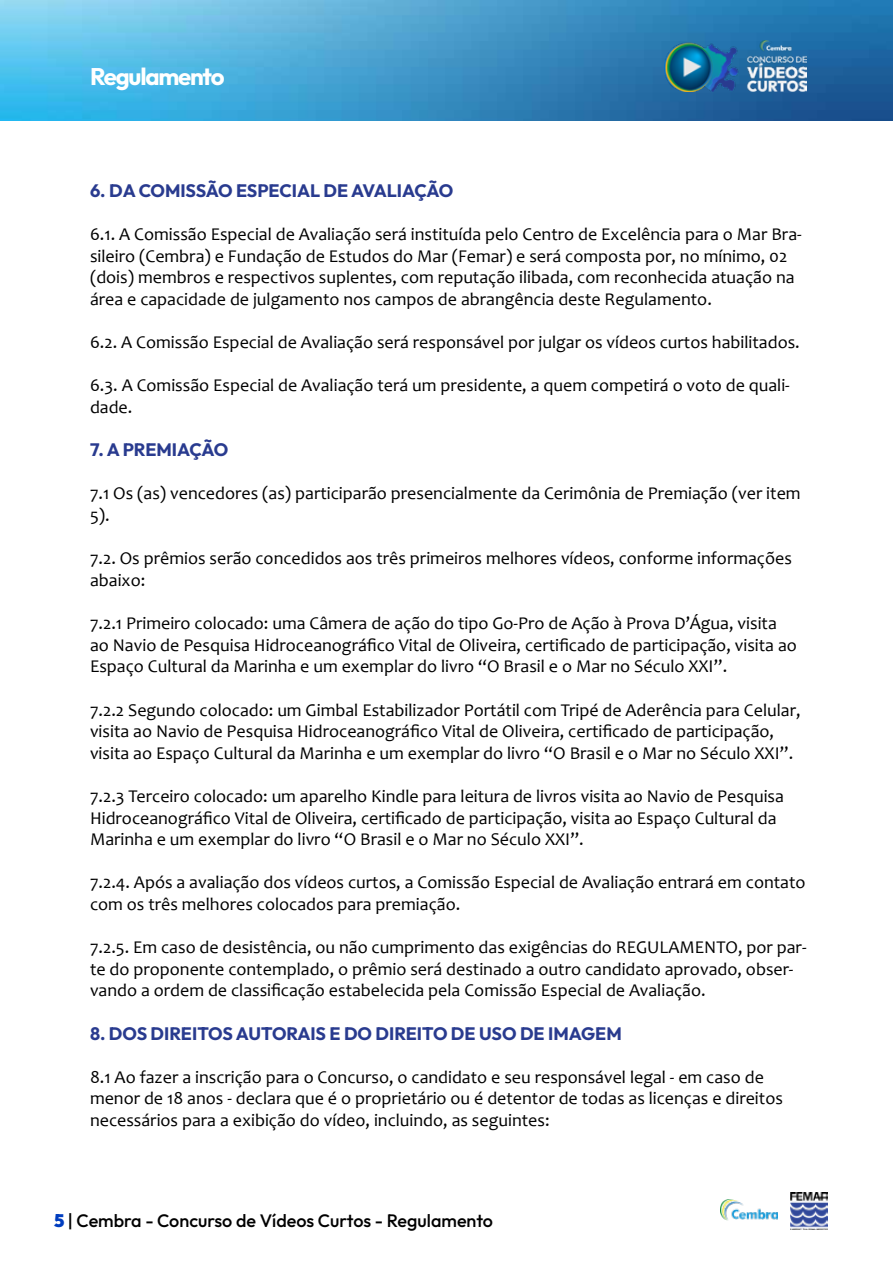
<style>
.page{position:relative;width:893px;height:1263px;background:#fff}
.page>*{position:absolute;margin:0;border:0;box-sizing:border-box;transform-origin:0 0}
.t1{font:700 24px "Outfit";letter-spacing:-.05em;color:#fff}
.t2{font:18px/21.6px "Candara";color:#000}
.t3{font:700 18px "Outfit";letter-spacing:-.005em;color:#293b8f}
.t4{font:500 18px "Outfit";color:#000}
.s1{font-weight:900;color:#003dbf}
</style>
<div class="page">
<img style="left:0;top:0;width:893px;height:120px">
<img style="left:665px;top:41px;width:141px;height:50px">
<img style="left:720px;top:1200px;width:57px;height:21px">
<img style="left:790px;top:1193px;width:37px;height:36px">
<h1 class="t1" style="left:90px;top:61px;width:136px">Regulamento</h1>
<p class="t3" style="left:90px;top:179px;width:365px">6. DA COMISSÃO ESPECIAL DE AVALIAÇÃO</p>
<p class="t2" style="left:90px;top:223px;width:713px">6.1. A Comissão Especial de Avaliação será instituída pelo Centro de Excelência para o Mar Bra&shy;sileiro (Cembra) e Fundação de Estudos do Mar (Femar) e será composta por, no mínimo, 02 (dois) membros e respectivos suplentes, com reputação ilibada, com reconhecida atuação na área e capacidade de julgamento nos campos de abrangência deste Regulamento.</p>
<p class="t2" style="left:90px;top:331px;width:711px">6.2. A Comissão Especial de Avaliação será responsável por julgar os vídeos curtos habilitados.</p>
<p class="t2" style="left:90px;top:375px;width:701px">6.3. A Comissão Especial de Avaliação terá um presidente, a quem competirá o voto de quali&shy;dade.</p>
<p class="t3" style="left:90px;top:438px;width:140px">7. A PREMIAÇÃO</p>
<p class="t2" style="left:90px;top:483px;width:712px">7.1 Os (as) vencedores (as) participarão presencialmente da Cerimônia de Premiação (ver item<br>5).</p>
<p class="t2" style="left:90px;top:547px;width:703px">7.2. Os prêmios serão concedidos aos três primeiros melhores vídeos, conforme informações abaixo:</p>
<p class="t2" style="left:90px;top:612px;width:708px">7.2.1 Primeiro colocado: uma Câmera de ação do tipo Go-Pro de Ação à Prova D’Água, visita ao Navio de Pesquisa Hidroceanográfico Vital de Oliveira, certificado de participação, visita ao<br>Espaço Cultural da Marinha e um exemplar do livro “O Brasil e o Mar no Século XXI”.</p>
<p class="t2" style="left:90px;top:699px;width:712px">7.2.2 Segundo colocado: um Gimbal Estabilizador Portátil com Tripé de Aderência para Celular, visita ao Navio de Pesquisa Hidroceanográfico Vital de Oliveira, certificado de participação, visita ao Espaço Cultural da Marinha e um exemplar do livro “O Brasil e o Mar no Século XXI”.</p>
<p class="t2" style="left:90px;top:785px;width:695px">7.2.3 Terceiro colocado: um aparelho Kindle para leitura de livros visita ao Navio de Pesquisa<br>Hidroceanográfico Vital de Oliveira, certificado de participação, visita ao Espaço Cultural da<br>Marinha e um exemplar do livro “O Brasil e o Mar no Século XXI”.</p>
<p class="t2" style="left:90px;top:871px;width:717px">7.2.4. Após a avaliação dos vídeos curtos, a Comissão Especial de Avaliação entrará em contato com os três melhores colocados para premiação.</p>
<p class="t2" style="left:90px;top:936px;width:718px">7.2.5. Em caso de desistência, ou não cumprimento das exigências do REGULAMENTO, por par&shy;te do proponente contemplado, o prêmio será destinado a outro candidato aprovado, obser&shy;vando a ordem de classificação estabelecida pela Comissão Especial de Avaliação.</p>
<p class="t3" style="left:90px;top:1021px;width:533px">8. DOS DIREITOS AUTORAIS E DO DIREITO DE USO DE IMAGEM</p>
<p class="t2" style="left:90px;top:1066px;width:694px">8.1 Ao fazer a inscrição para o Concurso, o candidato e seu responsável legal - em caso de menor de 18 anos - declara que é o proprietário ou é detentor de todas as licenças e direitos necessários para a exibição do vídeo, incluindo, as seguintes:</p>
<p class="t4" style="left:54px;top:1209px;width:441px"><span class="s1">5</span> | Cembra - Concurso de Vídeos Curtos - Regulamento</p>
</div>
